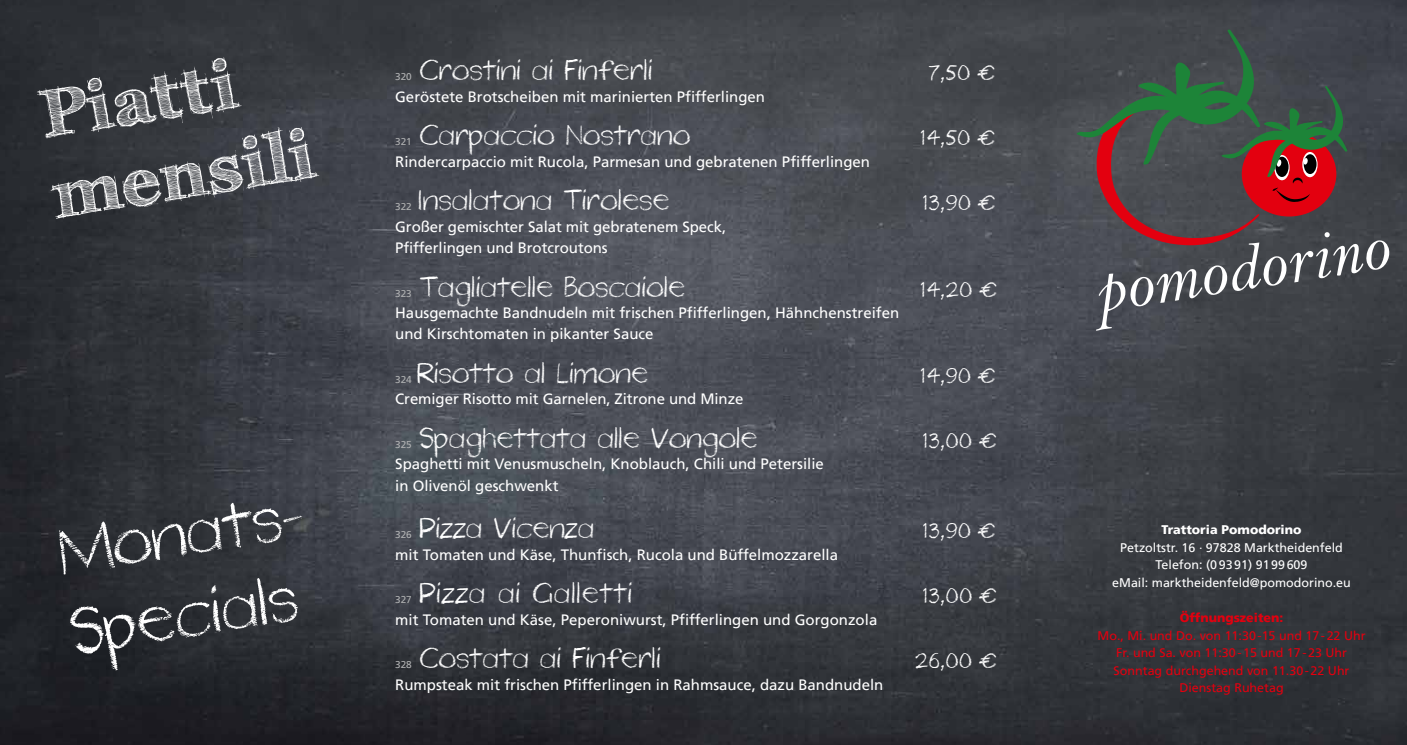
<style>
.page{position:relative;width:1407px;height:745px;background:#fff}
.page>*{position:absolute;margin:0;border:0;box-sizing:border-box;transform-origin:0 0}
.t1{font:67.5px/81px "schalk";color:#fff}
.t2{font:700 67.5px/81px "FFF Tusj";color:#fff}
.t3{font:30px "schalk";color:#fff}
.t4{font:30px "schalk";letter-spacing:.025em;color:#fff}
.t5{font:22.5px "schalk";color:#fff}
.t6{font:15px/21.2px "Frutiger";color:#fff}
.t7{font:12.5px/17.5px "Frutiger";color:#e3000f;text-align:center}
.t8{font:12.5px/17.5px "Frutiger";color:#fff;text-align:center}
.t9{font:900 12.5px "Frutiger";color:#fff}
.t10{font:900 12.5px "Frutiger";color:#e3000f}
.t11{font:10px "Frutiger";color:#b1b2b3}
</style>
<div class="page">
<img style="left:0;top:0;width:1407px;height:744px">
<svg style="left:1076px;top:30px;width:313px;height:300px;background:#534c4c"></svg>
<h1 class="t2" style="left:34px;top:75px;width:263px;rotate:-9deg">Piatti mensili</h1>
<h1 class="t1" style="left:55px;top:520px;width:261px;rotate:-9deg">Monats-<br>Specials</h1>
<h2 class="t3" style="left:420px;top:57px;width:235px">Crostini ai Finferli</h2>
<h3 class="t5" style="left:929px;top:63px;width:68px">7,50 €</h3>
<p class="t6" style="left:395px;top:86px;width:371px">Geröstete Brotscheiben mit marinierten Pfifferlingen</p>
<p class="t11" style="left:395px;top:136px;width:18px">321</p>
<p class="t11" style="left:395px;top:71px;width:18px">320</p>
<h2 class="t3" style="left:420px;top:122px;width:272px">Carpaccio Nostrano</h2>
<h3 class="t5" style="left:920px;top:128px;width:77px">14,50 €</h3>
<p class="t6" style="left:395px;top:151px;width:476px">Rindercarpaccio mit Rucola, Parmesan und gebratenen Pfifferlingen</p>
<p class="t11" style="left:395px;top:201px;width:18px">322</p>
<h2 class="t3" style="left:417px;top:187px;width:254px">Insalatona Tirolese</h2>
<h3 class="t5" style="left:922px;top:193px;width:75px">13,90 €</h3>
<p class="t6" style="left:395px;top:216px;width:332px">Großer gemischter Salat mit gebratenem Speck,<br>Pfifferlingen und Brotcroutons</p>
<p class="t11" style="left:395px;top:287px;width:18px">323</p>
<h2 class="t3" style="left:420px;top:273px;width:267px">Tagliatelle Boscaiole</h2>
<h3 class="t5" style="left:920px;top:279px;width:79px">14,20 €</h3>
<p class="t6" style="left:395px;top:302px;width:505px">Hausgemachte Bandnudeln mit frischen Pfifferlingen, Hähnchenstreifen und Kirschtomaten in pikanter Sauce</p>
<p class="t11" style="left:395px;top:373px;width:18px">324</p>
<h2 class="t3" style="left:417px;top:360px;width:233px">Risotto al Limone</h2>
<h3 class="t5" style="left:920px;top:365px;width:77px">14,90 €</h3>
<p class="t6" style="left:395px;top:388px;width:350px">Cremiger Risotto mit Garnelen, Zitrone und Minze</p>
<p class="t11" style="left:395px;top:438px;width:18px">325</p>
<h2 class="t3" style="left:420px;top:425px;width:340px">Spaghettata alle Vongole</h2>
<h3 class="t5" style="left:922px;top:430px;width:76px">13,00 €</h3>
<p class="t6" style="left:395px;top:453px;width:430px">Spaghetti mit Venusmuscheln, Knoblauch, Chili und Petersilie in Olivenöl geschwenkt</p>
<p class="t11" style="left:395px;top:528px;width:18px">326</p>
<h2 class="t3" style="left:420px;top:515px;width:176px">Pizza Vicenza</h2>
<h3 class="t5" style="left:922px;top:520px;width:75px">13,90 €</h3>
<p class="t6" style="left:395px;top:543px;width:444px">mit Tomaten und Käse, Thunfisch, Rucola und Büffelmozzarella</p>
<p class="t11" style="left:395px;top:593px;width:18px">327</p>
<h2 class="t4" style="left:420px;top:580px;width:214px">Pizza ai Galletti</h2>
<h3 class="t5" style="left:922px;top:585px;width:76px">13,00 €</h3>
<p class="t6" style="left:395px;top:608px;width:484px">mit Tomaten und Käse, Peperoniwurst, Pfifferlingen und Gorgonzola</p>
<p class="t11" style="left:395px;top:658px;width:18px">328</p>
<h2 class="t3" style="left:420px;top:645px;width:243px">Costata ai Finferli</h2>
<h3 class="t5" style="left:915px;top:650px;width:83px">26,00 €</h3>
<p class="t6" style="left:395px;top:673px;width:490px">Rumpsteak mit frischen Pfifferlingen in Rahmsauce, dazu Bandnudeln</p>
<p class="t9" style="left:1161px;top:522px;width:141px">Trattoria Pomodorino</p>
<p class="t8" style="left:1112px;top:538px;width:240px">Petzoltstr. 16 · 97828 Marktheidenfeld<br>Telefon: (09391) 9199609<br>eMail: marktheidenfeld@pomodorino.eu</p>
<p class="t10" style="left:1179px;top:609px;width:105px">Öffnungszeiten:</p>
<p class="t7" style="left:1097px;top:626px;width:269px">Mo., Mi. und Do. von 11:30-15 und 17-22 Uhr Fr. und Sa. von 11:30-15 und 17-23 Uhr Sonntag durchgehend von 11.30-22 Uhr Dienstag Ruhetag</p>
</div>
